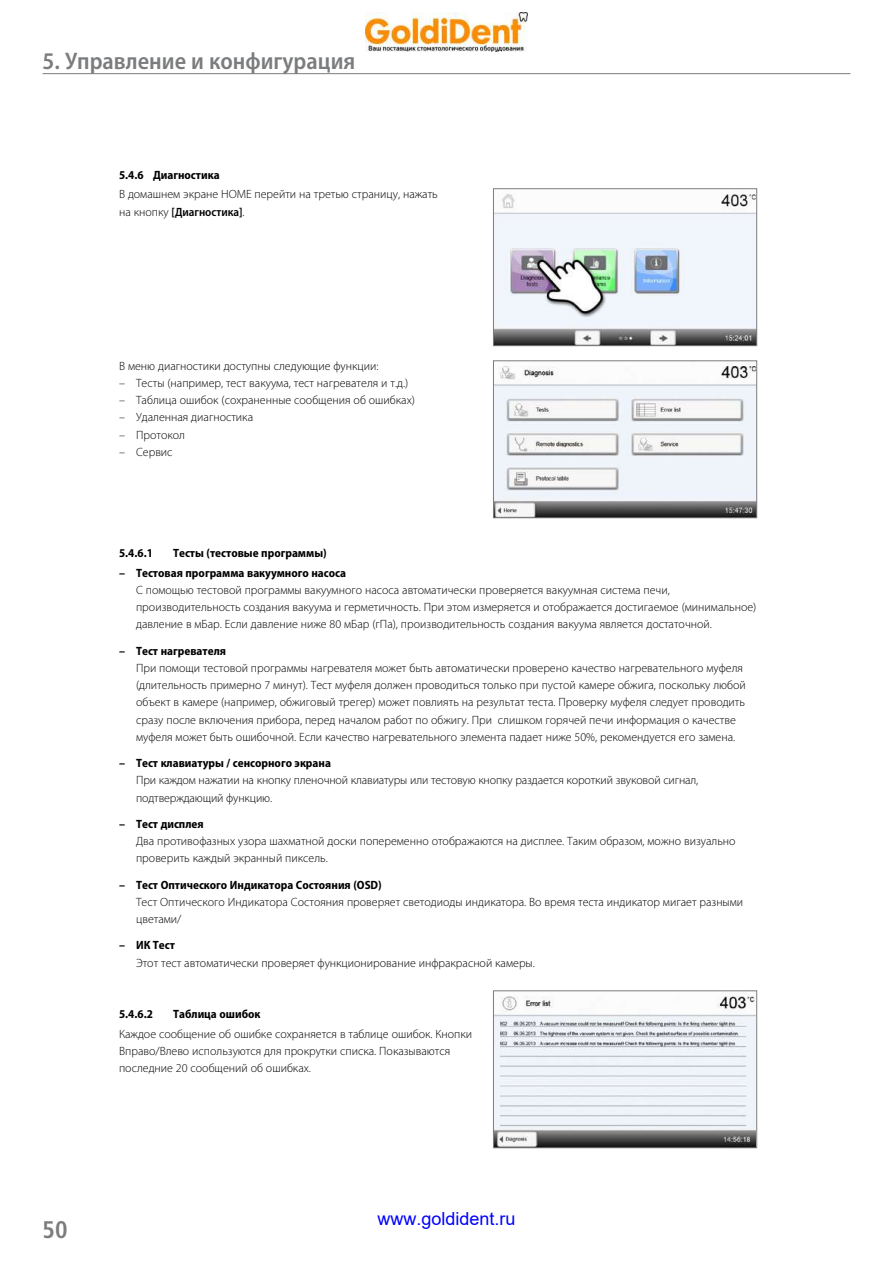
<style>
.page{position:relative;width:893px;height:1263px;background:#fff}
.page>*{position:absolute;margin:0;border:0;box-sizing:border-box;transform-origin:0 0}
.t1{font:600 semi-condensed 24px "Myriad Pro";color:#7b7c7e}
.t2{font:700 condensed 24px "Frutiger";color:#7b7c7e}
.t3{font:18px "Arial";color:#00f}
.t4{font:300 12px/17.2px "Myriad Pro";color:#000}
.t5{font:700 semi-condensed 12px "Myriad Pro";color:#000}
.s1{font-weight:600;font-stretch:semi-condensed}
</style>
<div class="page">
<img style="left:495px;top:366px;width:260px;height:150px">
<div style="left:493px;top:361px;width:264px;height:157px;border:1px solid #7b7c7e"></div>
<img style="left:495px;top:996px;width:260px;height:150px">
<div style="left:493px;top:990px;width:264px;height:158px;border:1px solid #7b7c7e"></div>
<hr style="left:43px;top:73px;width:807px;height:1px;background:#7b7c7e">
<img style="left:495px;top:194px;width:260px;height:150px">
<div style="left:493px;top:189px;width:264px;height:157px;border:1px solid #7b7c7e"></div>
<img style="left:531px;top:253px;width:81px;height:67px">
<img style="left:365px;top:12px;width:162px;height:40px">
<h1 class="t1" style="left:43px;top:48px;width:314px">5. Управление и конфигурация</h1>
<p class="t5" style="left:119px;top:168px;width:102px">5.4.6 Диагностика</p>
<p class="t4" style="left:119px;top:186px;width:320px">В домашнем экране HOME перейти на третью страницу, нажать на кнопку <span class="s1">[Диагностика]</span>.</p>
<p class="t4" style="left:119px;top:357px;width:261px">В меню диагностики доступны следующие функции:</p>
<p class="t4" style="left:119px;top:374px;width:291px">– Тесты (например, тест вакуума, тест нагревателя и т.д.)</p>
<p class="t4" style="left:119px;top:392px;width:297px">– Таблица ошибок (сохраненные сообщения об ошибках)</p>
<p class="t4" style="left:119px;top:409px;width:136px">– Удаленная диагностика</p>
<p class="t4" style="left:119px;top:426px;width:67px">– Протокол</p>
<p class="t4" style="left:119px;top:443px;width:55px">– Сервис</p>
<p class="t5" style="left:119px;top:546px;width:35px">5.4.6.1</p>
<p class="t5" style="left:173px;top:546px;width:155px">Тесты (тестовые программы)</p>
<p class="t5" style="left:119px;top:566px;width:229px">– Тестовая программа вакуумного насоса</p>
<p class="t4" style="left:136px;top:581px;width:622px">С помощью тестовой программы вакуумного насоса автоматически проверяется вакуумная система печи, производительность создания вакуума и герметичность. При этом измеряется и отображается достигаемое (минимальное) давление в мБар. Если давление ниже 80 мБар (гПа), производительность создания вакуума является достаточной.</p>
<p class="t5" style="left:119px;top:644px;width:109px">– Тест нагревателя</p>
<p class="t4" style="left:136px;top:659px;width:611px">При помощи тестовой программы нагревателя может быть автоматически проверено качество нагревательного муфеля (длительность примерно 7 минут). Тест муфеля должен проводиться только при пустой камере обжига, поскольку любой объект в камере (например, обжиговый трегер) может повлиять на результат теста. Проверку муфеля следует проводить сразу после включения прибора, перед началом работ по обжигу. При слишком горячей печи информация о качестве муфеля может быть ошибочной. Если качество нагревательного элемента падает ниже 50%, рекомендуется его замена.</p>
<p class="t5" style="left:119px;top:756px;width:213px">– Тест клавиатуры / сенсорного экрана</p>
<p class="t4" style="left:136px;top:772px;width:564px">При каждом нажатии на кнопку пленочной клавиатуры или тестовую кнопку раздается короткий звуковой сигнал, подтверждающий функцию.</p>
<p class="t5" style="left:119px;top:817px;width:86px">– Тест дисплея</p>
<p class="t4" style="left:136px;top:832px;width:601px">Два противофазных узора шахматной доски попеременно отображаются на дисплее. Таким образом, можно визуально проверить каждый экранный пиксель.</p>
<p class="t5" style="left:119px;top:878px;width:264px">– Тест Оптического Индикатора Состояния (OSD)</p>
<p class="t4" style="left:136px;top:893px;width:609px">Тест Оптического Индикатора Состояния проверяет светодиоды индикатора. Во время теста индикатор мигает разными цветами/</p>
<p class="t5" style="left:119px;top:938px;width:57px">– ИК Тест</p>
<p class="t4" style="left:136px;top:954px;width:400px">Этот тест автоматически проверяет функционирование инфракрасной камеры.</p>
<p class="t5" style="left:119px;top:1007px;width:35px">5.4.6.2</p>
<p class="t5" style="left:173px;top:1007px;width:89px">Таблица ошибок</p>
<p class="t4" style="left:119px;top:1025px;width:355px">Каждое сообщение об ошибке сохраняется в таблице ошибок. Кнопки<br>Вправо/Влево используются для прокрутки списка. Показываются последние 20 сообщений об ошибках.</p>
<h1 class="t2" style="left:43px;top:1215px;width:27px">50</h1>
<h2 class="t3" style="left:377px;top:1206px;width:140px">www.goldident.ru</h2>
</div>
